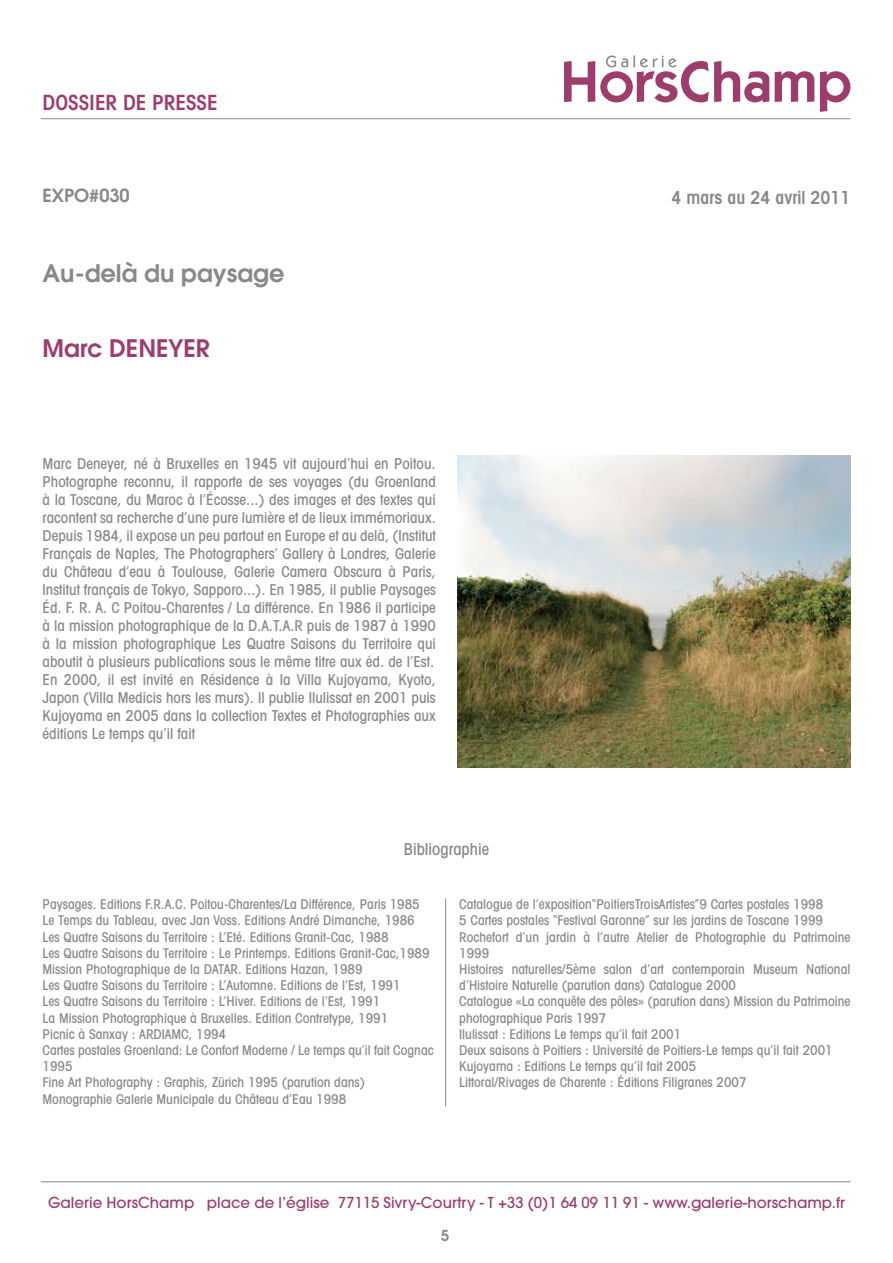
<style>
.page{position:relative;width:893px;height:1263px;background:#fff}
.page>*{position:absolute;margin:0;border:0;box-sizing:border-box;transform-origin:0 0}
.t1{font:600 24px "Avant Garde";color:#87888a}
.t2{font:600 24px "Avant Garde";color:#9c3d6d}
.t3{font:600 condensed 21px "Avant Garde";color:#9c3d6d}
.t4{font:600 condensed 18px "Avant Garde";color:#87888a}
.t5{font:600 18px "Avant Garde";color:#87888a}
.t6{font:500 condensed 16.5px "Avant Garde";color:#87888a}
.t7{font:500 condensed 15px/18px "Avant Garde";color:#87888a;text-align:justify}
.t8{font:500 15px "Avant Garde";color:#9c3d6d}
.t9{font:600 15px "Avant Garde";color:#87888a}
.t10{font:500 condensed 13.5px/16.2px "Avant Garde";color:#87888a}
</style>
<div class="page">
<hr style="left:41px;top:118px;width:809px;height:1px;background:#87888a">
<hr style="left:41px;top:1181px;width:809px;height:1px;background:#87888a">
<svg style="left:564px;top:55px;width:286px;height:57px"></svg>
<img style="left:457px;top:455px;width:393px;height:313px">
<hr style="left:445px;top:898px;width:1px;height:208px;background:#87888a">
<h2 class="t3" style="left:43px;top:89px;width:133px">DOSSIER DE Presse</h2>
<h3 class="t5" style="left:43px;top:183px;width:89px">EXPO#030</h3>
<h3 class="t4" style="left:671px;top:187px;width:181px">4 mars au 24 avril 2011</h3>
<h1 class="t1" style="left:43px;top:257px;width:243px">Au-delà du paysage</h1>
<h1 class="t2" style="left:43px;top:333px;width:169px">Marc DENEYER</h1>
<p class="t7" style="left:43px;top:455px;width:395px">Marc Deneyer, né à Bruxelles en 1945 vit aujourd’hui en Poitou.<br>Photographe reconnu, il rapporte de ses voyages (du Groenland à la Toscane, du Maroc à l’Écosse...) des images et des textes qui racontent sa recherche d’une pure lumière et de lieux immémoriaux.<br>Depuis 1984, il expose un peu partout en Europe et au delà, (Institut Français de Naples, The Photographers’ Gallery à Londres, Galerie du Château d’eau à Toulouse, Galerie Camera Obscura à Paris, Institut français de Tokyo, Sapporo...). En 1985, il publie Paysages Éd. F. R. A. C Poitou-Charentes / La différence. En 1986 il participe à la mission photographique de la D.A.T.A.R puis de 1987 à 1990 à la mission photographique Les Quatre Saisons du Territoire qui aboutit à plusieurs publications sous le même titre aux éd. de l’Est.<br>En 2000, il est invité en Résidence à la Villa Kujoyama, Kyoto, Japon (Villa Medicis hors les murs). Il publie Ilulissat en 2001 puis Kujoyama en 2005 dans la collection Textes et Photographies aux éditions Le temps qu’il fait</p>
<p class="t6" style="left:404px;top:838px;width:87px">Bibliographie</p>
<p class="t10" style="left:43px;top:896px;width:393px">Paysages. Editions F.R.A.C. Poitou-Charentes/La Différence, Paris 1985<br>Le Temps du Tableau, avec Jan Voss. Editions André Dimanche, 1986<br>Les Quatre Saisons du Territoire : L’Eté. Editions Granit-Cac, 1988<br>Les Quatre Saisons du Territoire : Le Printemps. Editions Granit-Cac,1989<br>Mission Photographique de la DATAR. Editions Hazan, 1989<br>Les Quatre Saisons du Territoire : L’Automne. Editions de l’Est, 1991<br>Les Quatre Saisons du Territoire : L’Hiver. Editions de l’Est, 1991<br>La Mission Photographique à Bruxelles. Edition Contretype, 1991<br>Picnic à Sanxay : ARDIAMC, 1994<br>Cartes postales Groenland: Le Confort Moderne / Le temps qu’il fait Cognac 1995<br>Fine Art Photography : Graphis, Zürich 1995 (parution dans)<br>Monographie Galerie Municipale du Château d’Eau 1998</p>
<p class="t10" style="left:459px;top:896px;width:393px">Catalogue de l’exposition“PoitiersTroisArtistes”9 Cartes postales 1998<br>5 Cartes postales “Festival Garonne” sur les jardins de Toscane 1999<br>Rochefort d’un jardin à l’autre Atelier de Photographie du Patrimoine 1999<br>Histoires naturelles/5ème salon d’art contemporain Museum National d’Histoire Naturelle (parution dans) Catalogue 2000<br>Catalogue «La conquête des pôles» (parution dans) Mission du Patrimoine photographique Paris 1997<br>Ilulissat : Editions Le temps qu’il fait 2001<br>Deux saisons à Poitiers : Université de Poitiers-Le temps qu’il fait 2001<br>Kujoyama : Editions Le temps qu’il fait 2005<br>Littoral/Rivages de Charente : Éditions Filigranes 2007</p>
<p class="t8" style="left:48px;top:1194px;width:798px">Galerie HorsChamp place de l’église 77115 Sivry-Courtry - T +33 (0)1 64 09 11 91 - www.galerie-horschamp.fr</p>
<p class="t9" style="left:441px;top:1226px;width:10px">5</p>
</div>
